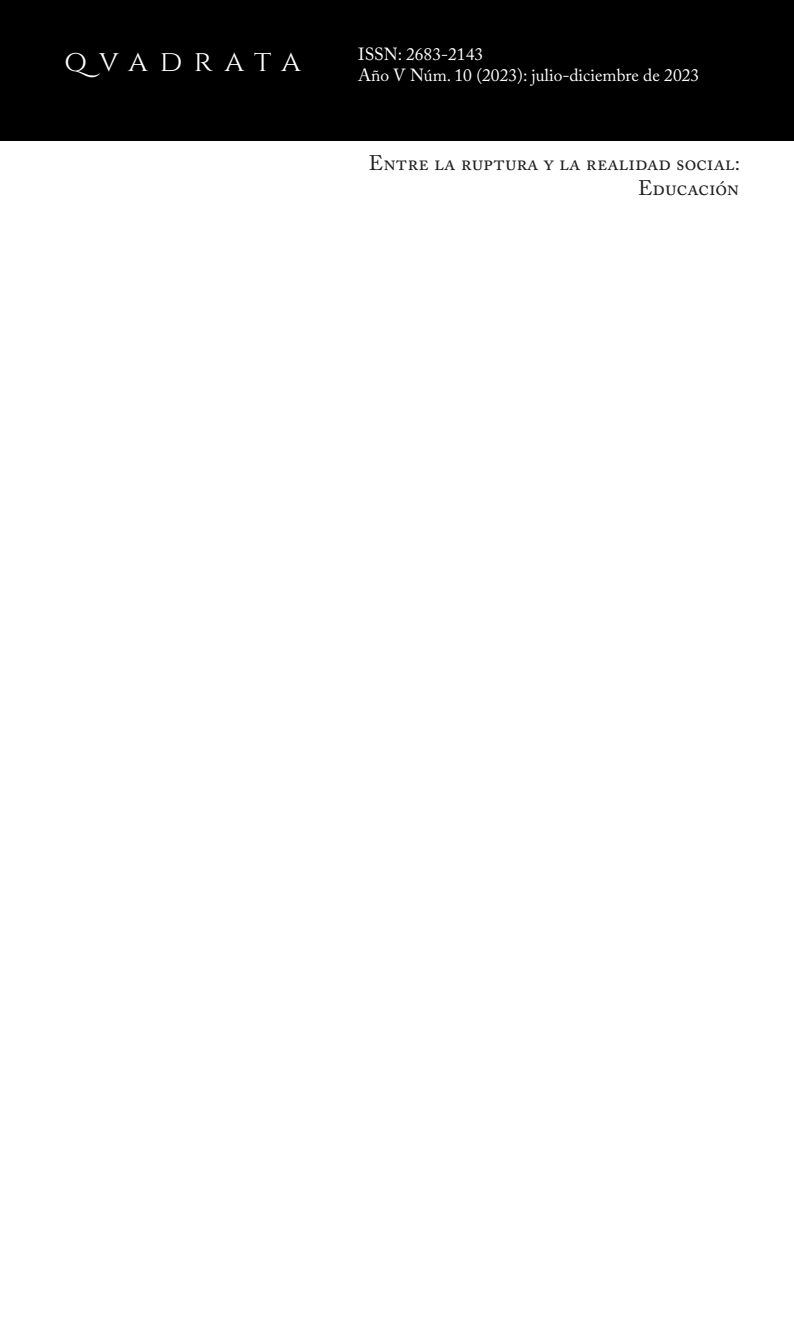
<style>
.page{position:relative;width:794px;height:1340px;background:#fff}
.page>*{position:absolute;margin:0;border:0;box-sizing:border-box;transform-origin:0 0}
.t1{font:29.75px "Cinzel";letter-spacing:.38em;color:#fff}
.t2{font:21px/25.2px "Adobe Caslon Pro";color:#231f20;text-align:right}
.t3{font:17.5px/21px "Adobe Caslon Pro";color:#fff}
</style>
<div class="page">
<div style="left:0;top:0;width:794px;height:141px;background:#000"></div>
<h1 class="t1" style="left:65px;top:44px;width:238px">QVADRATA</h1>
<p class="t3" style="left:358px;top:44px;width:342px">ISSN: 2683-2143<br>Año V Núm. 10 (2023): julio-diciembre de 2023</p>
<p class="t2" style="left:369px;top:150px;width:373px">Entre la ruptura y la realidad social:<br>Educación</p>
</div>
